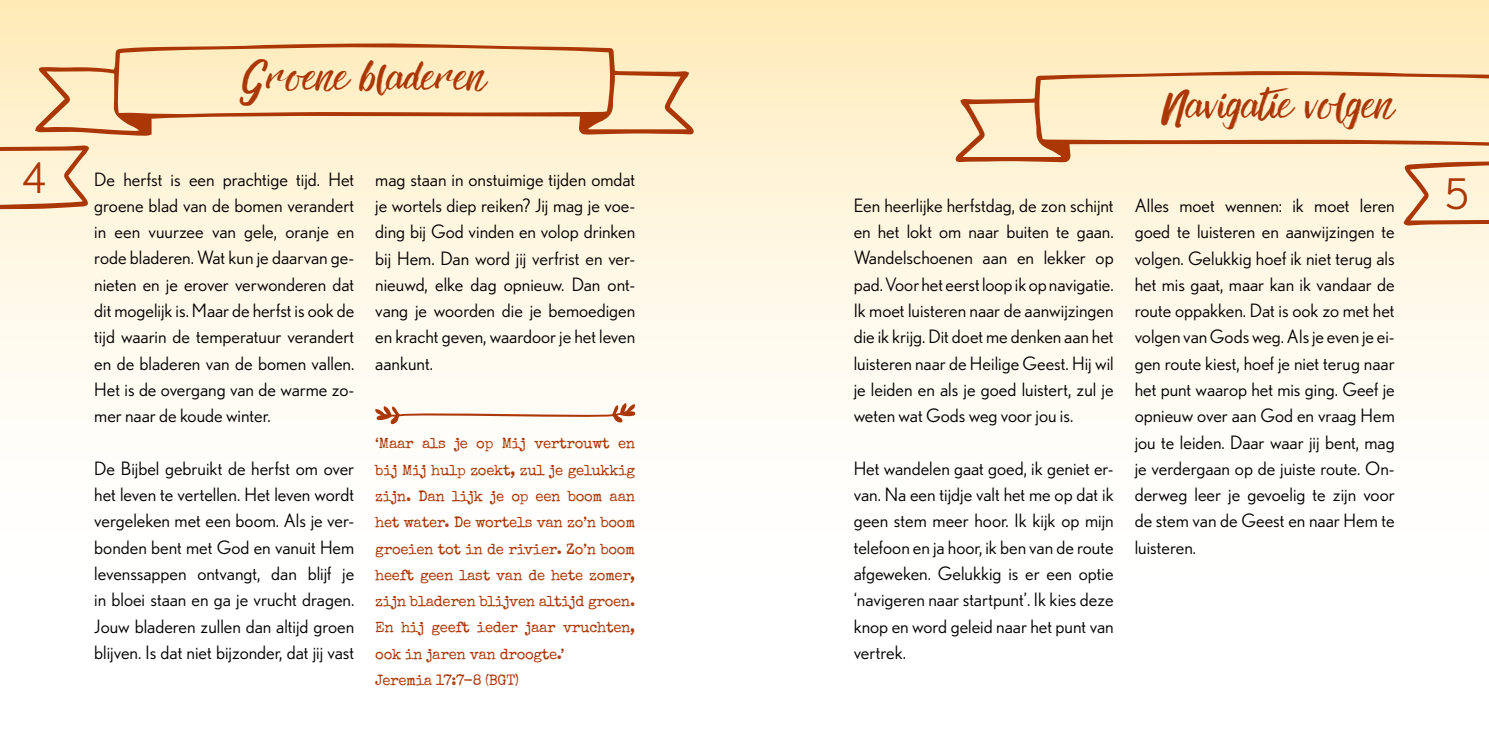
<style>
.page{position:relative;width:1489px;height:745px;background:#fff}
.page>*{position:absolute;margin:0;border:0;box-sizing:border-box;transform-origin:0 0}
.t1{font:42px "Nobel";color:#ac3706}
.t2{font:36.75px "Rebel";color:#ac3706}
.t3{font:18.38px/26.2px "Nobel";color:#000;text-align:justify}
.t4{font:14.88px/26.2px "Special Elite";letter-spacing:-.02em;color:#ac3706}
</style>
<div class="page">
<div style="left:0;top:0;width:1488px;height:744px;background:linear-gradient(to bottom,#ffefc6,#fff)"></div>
<svg style="left:35px;top:43px;width:659px;height:93px;background:#f5d9b1"></svg>
<svg style="left:954px;top:71px;width:534px;height:92px;background:#f6ddb8"></svg>
<svg style="left:0;top:145px;width:89px;height:64px;background:#efd0b0"></svg>
<svg style="left:1402px;top:161px;width:86px;height:65px;background:#f0d2b4"></svg>
<svg style="left:375px;top:403px;width:261px;height:23px"></svg>
<h1 class="t1" style="left:22px;top:154px;width:25px">4</h1>
<h2 class="t2" style="left:243px;top:49px;width:245px">Groene bladeren</h2>
<p class="t3" style="left:94px;top:165px;width:261px">De herfst is een prachtige tijd. Het groene blad van de bomen verandert in een vuurzee van gele, oranje en rode bladeren. Wat kun je daarvan ge&shy;nieten en je erover verwonderen dat dit mogelijk is. Maar de herfst is ook de tijd waarin de temperatuur verandert en de bladeren van de bomen vallen.<br>Het is de overgang van de warme zo&shy;mer naar de koude winter.</p>
<p class="t3" style="left:94px;top:454px;width:261px">De Bijbel gebruikt de herfst om over het leven te vertellen. Het leven wordt vergeleken met een boom. Als je ver&shy;bonden bent met God en vanuit Hem levenssappen ontvangt, dan blijf je in bloei staan en ga je vrucht dragen.<br>Jouw bladeren zullen dan altijd groen blijven. Is dat niet bijzonder, dat jij vast</p>
<p class="t3" style="left:375px;top:166px;width:261px">mag staan in onstuimige tijden omdat je wortels diep reiken? Jij mag je voe&shy;ding bij God vinden en volop drinken bij Hem. Dan word jij verfrist en ver&shy;nieuwd, elke dag opnieuw. Dan ont&shy;vang je woorden die je bemoedigen en kracht geven, waardoor je het leven aankunt.</p>
<p class="t4" style="left:375px;top:430px;width:261px">‘Maar als je op Mij vertrouwt en bij Mij hulp zoekt, zul je gelukkig zijn. Dan lijk je op een boom aan het water. De wortels van zo’n boom groeien tot in de rivier. Zo’n boom heeft geen last van de hete zomer, zijn bladeren blijven altijd groen.<br>En hij geeft ieder jaar vruchten, ook in jaren van droogte.’<br>Jeremia 17:7-8 (BGT)</p>
<h2 class="t2" style="left:1161px;top:78px;width:234px">Navigatie volgen</h2>
<p class="t3" style="left:853px;top:192px;width:261px">Een heerlijke herfstdag, de zon schijnt en het lokt om naar buiten te gaan.<br>Wandelschoenen aan en lekker op pad. Voor het eerst loop ik op navigatie.<br>Ik moet luisteren naar de aanwijzingen die ik krijg. Dit doet me denken aan het luisteren naar de Heilige Geest. Hij wil je leiden en als je goed luistert, zul je weten wat Gods weg voor jou is.</p>
<p class="t3" style="left:853px;top:454px;width:261px">Het wandelen gaat goed, ik geniet er&shy;van. Na een tijdje valt het me op dat ik geen stem meer hoor. Ik kijk op mijn telefoon en ja hoor, ik ben van de route afgeweken. Gelukkig is er een optie ‘navigeren naar startpunt’. Ik kies deze knop en word geleid naar het punt van vertrek.</p>
<p class="t3" style="left:1134px;top:192px;width:261px">Alles moet wennen: ik moet leren goed te luisteren en aanwijzingen te volgen. Gelukkig hoef ik niet terug als het mis gaat, maar kan ik vandaar de route oppakken. Dat is ook zo met het volgen van Gods weg. Als je even je ei&shy;gen route kiest, hoef je niet terug naar het punt waarop het mis ging. Geef je opnieuw over aan God en vraag Hem jou te leiden. Daar waar jij bent, mag je verdergaan op de juiste route. On&shy;derweg leer je gevoelig te zijn voor de stem van de Geest en naar Hem te luisteren.</p>
<h1 class="t1" style="left:1444px;top:170px;width:26px">5</h1>
</div>
